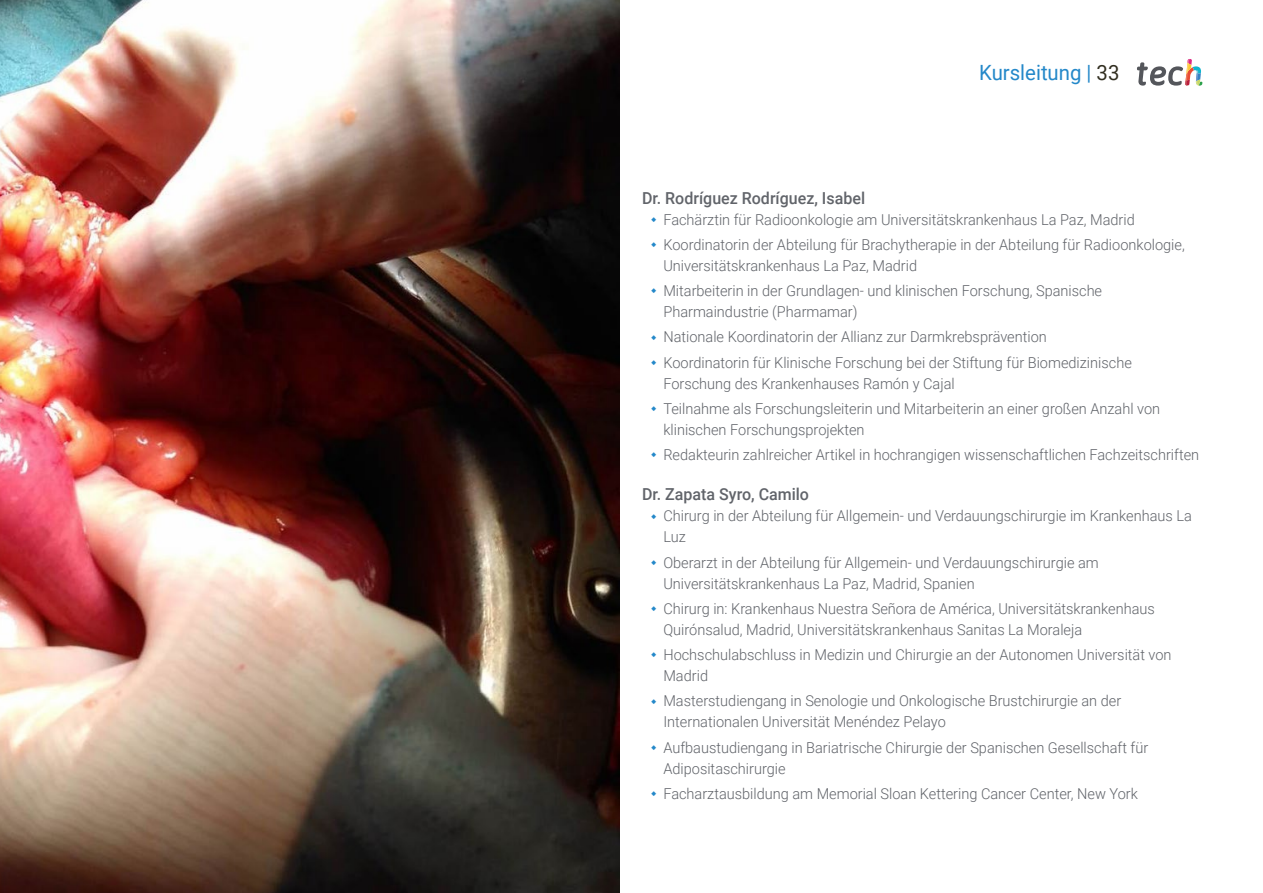
<style>
.page{position:relative;width:1263px;height:893px;background:#fff}
.page>*{position:absolute;margin:0;border:0;box-sizing:border-box;transform-origin:0 0}
.t1{font:21px "Roboto";color:#2488c9}
.t2{font:500 16.5px "Roboto";color:#61646a}
.t3{font:300 15px/25.2px "Roboto";color:#61646a}
.s1{color:#312e20}
</style>
<div class="page">
<svg style="left:1137px;top:59px;width:65px;height:27px"></svg>
<img style="left:0;top:0;width:620px;height:893px">
<h1 class="t1" style="left:979px;top:57px;width:142px">Kursleitung | <span class="s1">33</span></h1>
<p class="t2" style="left:642px;top:186px;width:224px">Dr. Rodríguez Rodríguez, Isabel</p>
<p class="t3" style="left:663px;top:206px;width:523px">Fachärztin für Radioonkologie am Universitätskrankenhaus La Paz, Madrid<br>Koordinatorin der Abteilung für Brachytherapie in der Abteilung für Radioonkologie,</p>
<p class="t3" style="left:663px;top:252px;width:440px">Universitätskrankenhaus La Paz, Madrid<br>Mitarbeiterin in der Grundlagen- und klinischen Forschung, Spanische</p>
<p class="t3" style="left:663px;top:299px;width:470px">Pharmaindustrie (Pharmamar)<br>Nationale Koordinatorin der Allianz zur Darmkrebsprävention<br>Koordinatorin für Klinische Forschung bei der Stiftung für Biomedizinische</p>
<p class="t3" style="left:663px;top:370px;width:498px">Forschung des Krankenhauses Ramón y Cajal<br>Teilnahme als Forschungsleiterin und Mitarbeiterin an einer großen Anzahl von</p>
<p class="t3" style="left:663px;top:416px;width:537px">klinischen Forschungsprojekten<br>Redakteurin zahlreicher Artikel in hochrangigen wissenschaftlichen Fachzeitschriften</p>
<p class="t2" style="left:642px;top:483px;width:168px">Dr. Zapata Syro, Camilo</p>
<p class="t3" style="left:663px;top:505px;width:530px;line-height:21px">Chirurg in der Abteilung für Allgemein- und Verdauungschirurgie im Krankenhaus La<br>Luz</p>
<p class="t3" style="left:663px;top:551px;width:437px;line-height:21px">Oberarzt in der Abteilung für Allgemein- und Verdauungschirurgie am<br>Universitätskrankenhaus La Paz, Madrid, Spanien</p>
<p class="t3" style="left:663px;top:597px;width:493px;line-height:21px">Chirurg in: Krankenhaus Nuestra Señora de América, Universitätskrankenhaus<br>Quirónsalud, Madrid, Universitätskrankenhaus Sanitas La Moraleja</p>
<p class="t3" style="left:663px;top:644px;width:510px;line-height:21px">Hochschulabschluss in Medizin und Chirurgie an der Autonomen Universität von<br>Madrid</p>
<p class="t3" style="left:663px;top:690px;width:459px;line-height:21px">Masterstudiengang in Senologie und Onkologische Brustchirurgie an der<br>Internationalen Universität Menéndez Pelayo</p>
<p class="t3" style="left:663px;top:736px;width:486px;line-height:21px">Aufbaustudiengang in Bariatrische Chirurgie der Spanischen Gesellschaft für<br>Adipositaschirurgie</p>
<p class="t3" style="left:663px;top:780px;width:476px">Facharztausbildung am Memorial Sloan Kettering Cancer Center, New York</p>
</div>
